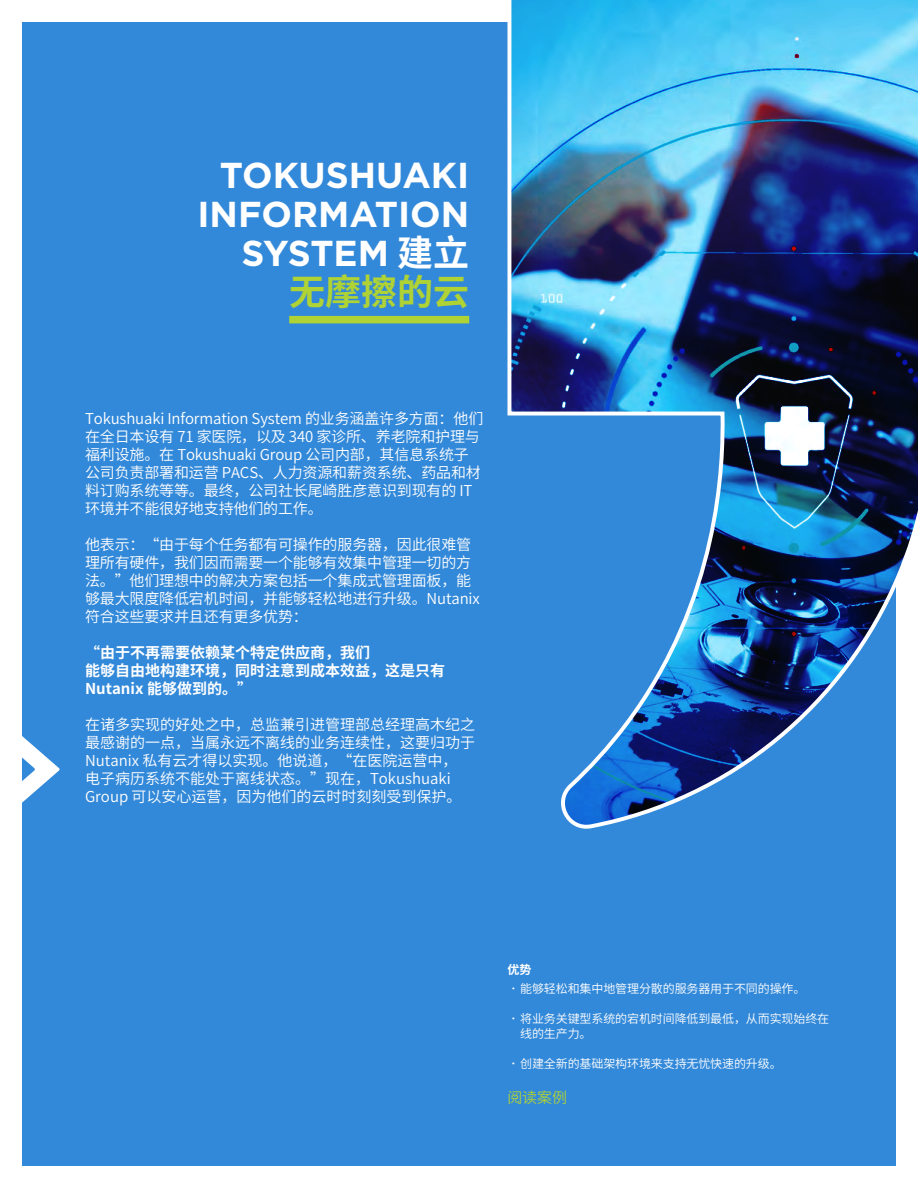
<style>
.page{position:relative;width:918px;height:1188px;background:#fff}
.page>*{position:absolute;margin:0;border:0;box-sizing:border-box;transform-origin:0 0}
.t1{font:700 36px/39px "Gotham";color:#fff;text-align:right}
.t2{font:700 36px "Source Han Sans CN";color:#afd235}
.t3{font:15px/18px "Source Han Sans CN";letter-spacing:-.01em;color:#fff}
.t4{font:700 15px/18px "Source Han Sans CN";color:#fff}
.t5{font:15px "Source Han Sans CN";color:#afd235}
.t6{font:12px/15px "Source Han Sans CN";letter-spacing:-.01em;color:#fff}
.t7{font:700 12px "Source Han Sans CN";color:#fff}
.s1{font-family:"Source Han Sans CN"}
.s2{font-weight:700}
</style>
<div class="page">
<div style="left:22px;top:22px;width:874px;height:1144px;background:#3389d9"></div>
<img style="left:507px;top:0;width:411px;height:829px">
<div style="left:289px;top:316px;width:180px;height:7px;background:#afd235"></div>
<svg style="left:22px;top:736px;width:38px;height:67px"></svg>
<h1 class="t1" style="left:198px;top:156px;width:273px">TOKUSHUAKI<br>INFORMATION<br>SYSTEM <span class="s1">建立</span></h1>
<h1 class="t2" style="left:289px;top:272px;width:182px">无摩擦的云</h1>
<p class="t3" style="left:85px;top:409px;width:400px">Tokushuaki Information System 的业务涵盖许多方面：他们在全日本设有 71 家医院，以及 340 家诊所、养老院和护理与福利设施。在 Tokushuaki Group 公司内部，其信息系统子公司负责部署和运营 PACS、人力资源和薪资系统、药品和材料订购系统等等。最终，公司社长尾崎胜彦意识到现有的 IT环境并不能很好地支持他们的工作。</p>
<p class="t3" style="left:85px;top:535px;width:396px">他表示：“由于每个任务都有可操作的服务器，因此很难管理所有硬件，我们因而需要一个能够有效集中管理一切的方法。”他们理想中的解决方案包括一个集成式管理面板，能够最大限度降低宕机时间，并能够轻松地进行升级。Nutanix符合这些要求并且还有更多优势：</p>
<p class="t4" style="left:85px;top:643px;width:361px">“由于不再需要依赖某个特定供应商，我们<br>能够自由地构建环境，同时注意到成本效益，这是只有<br>Nutanix 能够做到的。”</p>
<p class="t3" style="left:85px;top:715px;width:391px">在诸多实现的好处之中，总监兼引进管理部总经理高木纪之最感谢的一点，当属永远不离线的业务连续性，这要归功于<br>Nutanix 私有云才得以实现。他说道，“在医院运营中，电子病历系统不能处于离线状态。”现在，Tokushuaki<br>Group 可以安心运营，因为他们的云时时刻刻受到保护。</p>
<p class="t7" style="left:507px;top:963px;width:25px">优势</p>
<p class="t6" style="left:507px;top:982px;width:299px"><span class="s2">•</span>能够轻松和集中地管理分散的服务器用于不同的操作。</p>
<p class="t6" style="left:520px;top:1012px;width:310px;text-indent:-13px"><span class="s2">•</span>将业务关键型系统的宕机时间降低到最低，从而实现始终在线的生产力。</p>
<p class="t6" style="left:507px;top:1057px;width:276px"><span class="s2">•</span>创建全新的基础架构环境来支持无忧快速的升级。</p>
<p class="t5" style="left:507px;top:1089px;width:61px">阅读案例</p>
</div>
